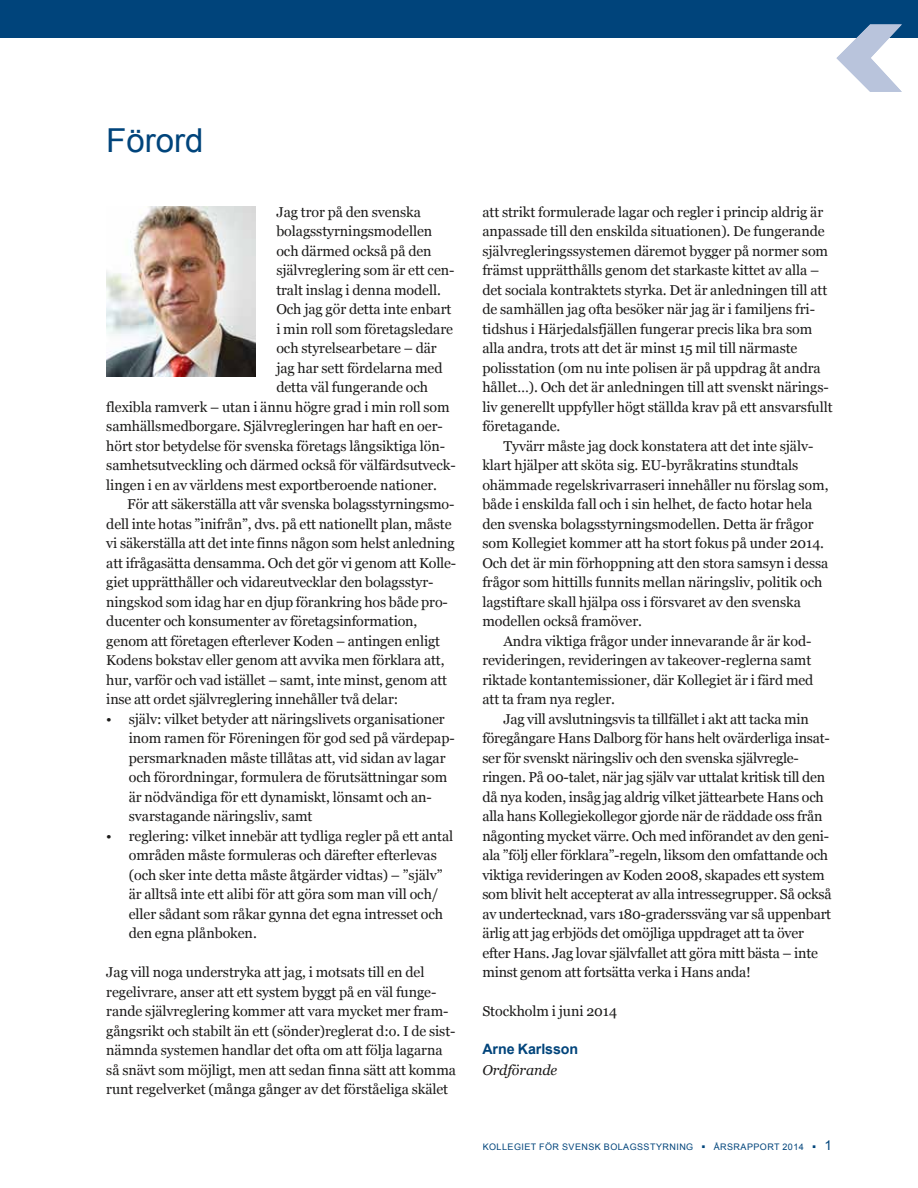
<style>
.page{position:relative;width:918px;height:1188px;background:#fff}
.page>*{position:absolute;margin:0;border:0;box-sizing:border-box;transform-origin:0 0}
.t1{font:33px "Arial";color:#00447b}
.t2{font:14.25px/19.5px "Georgia";letter-spacing:-.005em;color:#1c1b1a}
.t3{font:700 14.25px "Arial";letter-spacing:-.005em;color:#00447b}
.t4{font:italic 14.25px "Georgia";letter-spacing:-.005em;color:#1c1b1a}
.t5{font:9px "Arial";letter-spacing:.05em;color:#00447b}
.s1{font-size:13.5px}
</style>
<div class="page">
<div style="left:0;top:0;width:918px;height:37px;background:#00447b"></div>
<img style="left:106px;top:206px;width:149px;height:170px">
<svg style="left:837px;top:24px;width:65px;height:68px"></svg>
<h1 class="t1" style="left:106px;top:117px;width:99px">Förord</h1>
<p class="t2" style="left:276px;top:203px;width:146px">Jag tror på den svenska</p>
<p class="t2" style="left:276px;top:222px;width:157px">bolagsstyrningsmodellen</p>
<p class="t2" style="left:276px;top:242px;width:157px">och därmed också på den</p>
<p class="t2" style="left:276px;top:261px;width:180px">självreglering som är ett cen-</p>
<p class="t2" style="left:276px;top:281px;width:166px">tralt inslag i denna modell.</p>
<p class="t2" style="left:276px;top:300px;width:177px">Och jag gör detta inte enbart</p>
<p class="t2" style="left:276px;top:320px;width:178px">i min roll som företagsledare</p>
<p class="t2" style="left:276px;top:339px;width:162px">och styrelsearbetare – där</p>
<p class="t2" style="left:276px;top:359px;width:168px">jag har sett fördelarna med</p>
<p class="t2" style="left:276px;top:378px;width:153px">detta väl fungerande och</p>
<p class="t2" style="left:106px;top:398px;width:345px">flexibla ramverk – utan i ännu högre grad i min roll som</p>
<p class="t2" style="left:106px;top:417px;width:338px">samhällsmedborgare. Självregleringen har haft en oer-</p>
<p class="t2" style="left:106px;top:437px;width:340px">hört stor betydelse för svenska företags långsiktiga lön-</p>
<p class="t2" style="left:106px;top:456px;width:351px">samhetsutveckling och därmed också för välfärdsutveck-</p>
<p class="t2" style="left:106px;top:476px;width:332px">lingen i en av världens mest exportberoende nationer.</p>
<p class="t2" style="left:127px;top:495px;width:329px">För att säkerställa att vår svenska bolagsstyrningsmo-</p>
<p class="t2" style="left:106px;top:515px;width:347px">dell inte hotas ”inifrån”, dvs. på ett nationellt plan, måste</p>
<p class="t2" style="left:106px;top:534px;width:350px">vi säkerställa att det inte finns någon som helst anledning</p>
<p class="t2" style="left:106px;top:554px;width:352px">att ifrågasätta densamma. Och det gör vi genom att Kolle-</p>
<p class="t2" style="left:106px;top:573px;width:329px">giet upprätthåller och vidareutvecklar den bolagsstyr-</p>
<p class="t2" style="left:106px;top:593px;width:343px">ningskod som idag har en djup förankring hos både pro-</p>
<p class="t2" style="left:106px;top:612px;width:313px">ducenter och konsumenter av företagsinformation,</p>
<p class="t2" style="left:106px;top:632px;width:335px">genom att företagen efterlever Koden – antingen enligt</p>
<p class="t2" style="left:106px;top:651px;width:340px">Kodens bokstav eller genom att avvika men förklara att,</p>
<p class="t2" style="left:106px;top:670px;width:342px">hur, varför och vad istället – samt, inte minst, genom att</p>
<p class="t2" style="left:106px;top:690px;width:293px">inse att ordet självreglering innehåller två delar:</p>
<p class="t2" style="left:129px;top:709px;width:328px;text-indent:-23px">• själv: vilket betyder att näringslivets organisationer inom ramen för Föreningen för god sed på värdepap&shy;persmarknaden måste tillåtas att, vid sidan av lagar och förordningar, formulera de förutsättningar som är nödvändiga för ett dynamiskt, lönsamt och an&shy;svarstagande näringsliv, samt</p>
<p class="t2" style="left:129px;top:826px;width:326px;text-indent:-23px">• reglering: vilket innebär att tydliga regler på ett antal områden måste formuleras och därefter efterlevas (och sker inte detta måste åtgärder vidtas) – ”själv” är alltså inte ett alibi för att göra som man vill och/ eller sådant som råkar gynna det egna intresset och den egna plånboken.</p>
<p class="t2" style="left:106px;top:963px;width:351px">Jag vill noga understryka att jag, i motsats till en del regelivrare, anser att ett system byggt på en väl funge&shy;rande självreglering kommer att vara mycket mer fram&shy;gångsrikt och stabilt än ett (sönder)reglerat d:o. I de sist&shy;nämnda systemen handlar det ofta om att följa lagarna så snävt som möjligt, men att sedan finna sätt att komma runt regelverket (många gånger av det förståeliga skälet</p>
<p class="t2" style="left:482px;top:202px;width:352px">att strikt formulerade lagar och regler i princip aldrig är anpassade till den enskilda situationen). De fungerande självregleringssystemen däremot bygger på normer som främst upprätthålls genom det starkaste kittet av alla – det sociala kontraktets styrka. Det är anledningen till att de samhällen jag ofta besöker när jag är i familjens fri&shy;tidshus i Härjedalsfjällen fungerar precis lika bra som alla andra, trots att det är minst 15 mil till närmaste polisstation (om nu inte polisen är på uppdrag åt andra hållet…). Och det är anledningen till att svenskt närings&shy;liv generellt uppfyller högt ställda krav på ett ansvarsfullt företagande.</p>
<p class="t2" style="left:482px;top:436px;width:348px;text-indent:21px">Tyvärr måste jag dock konstatera att det inte själv&shy;klart hjälper att sköta sig. EU-byråkratins stundtals ohämmade regelskrivarraseri innehåller nu förslag som, både i enskilda fall och i sin helhet, de facto hotar hela den svenska bolagsstyrningsmodellen. Detta är frågor som Kollegiet kommer att ha stort fokus på under 2014.<br>Och det är min förhoppning att den stora samsyn i dessa frågor som hittills funnits mellan näringsliv, politik och lagstiftare skall hjälpa oss i försvaret av den svenska modellen också framöver.</p>
<p class="t2" style="left:482px;top:631px;width:333px;text-indent:21px">Andra viktiga frågor under innevarande år är kod&shy;revideringen, revideringen av takeover-reglerna samt riktade kontantemissioner, där Kollegiet är i färd med att ta fram nya regler.</p>
<p class="t2" style="left:482px;top:709px;width:351px;text-indent:21px">Jag vill avslutningsvis ta tillfället i akt att tacka min föregångare Hans Dalborg för hans helt ovärderliga insat&shy;ser för svenskt näringsliv och den svenska självregle&shy;ringen. På 00-talet, när jag själv var uttalat kritisk till den då nya koden, insåg jag aldrig vilket jättearbete Hans och alla hans Kollegiekollegor gjorde när de räddade oss från någonting mycket värre. Och med införandet av den geni&shy;ala ”följ eller förklara”-regeln, liksom den omfattande och viktiga revideringen av Koden 2008, skapades ett system som blivit helt accepterat av alla intressegrupper. Så också av undertecknad, vars 180-graderssväng var så uppenbart ärlig att jag erbjöds det omöjliga uppdraget att ta över efter Hans. Jag lovar självfallet att göra mitt bästa – inte minst genom att fortsätta verka i Hans anda!</p>
<p class="t2" style="left:482px;top:1002px;width:136px">Stockholm i juni 2014</p>
<p class="t3" style="left:482px;top:1038px;width:97px">Arne Karlsson</p>
<p class="t4" style="left:482px;top:1061px;width:76px">Ordförande</p>
<p class="t5" style="left:483px;top:1141px;width:351px">KOLLEGIET FÖR SVENSK BOLAGSSTYRNING ▪ ÅRSRAPPORT 2014 ▪ <span class="s1">1</span></p>
</div>
